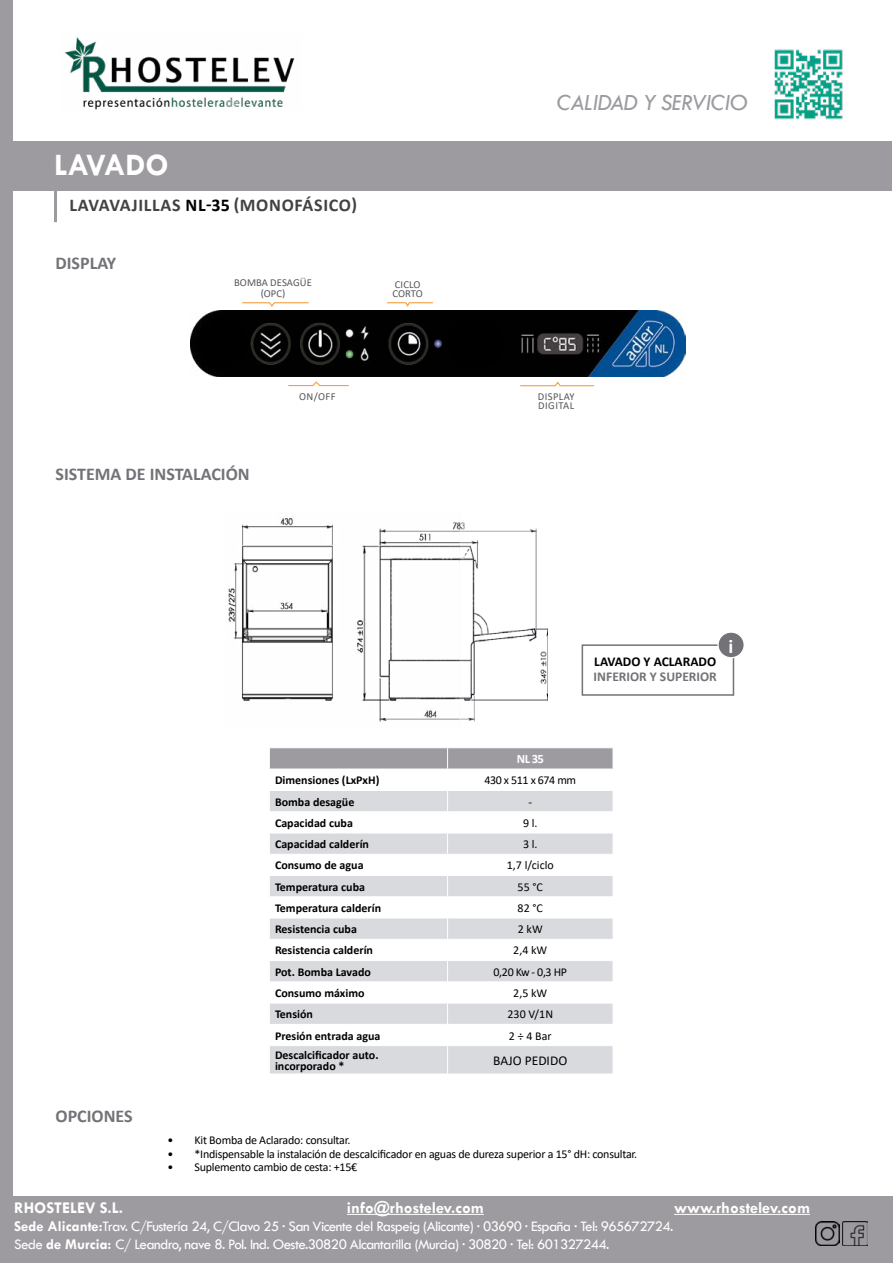
<style>
.page{position:relative;width:893px;height:1263px;background:#fff}
.page>*{position:absolute;margin:0;border:0;box-sizing:border-box;transform-origin:0 0}
.t1{font:700 31.5px "Tw Cen";color:#fff}
.t2{font:italic 24px "Tw Cen";letter-spacing:-.04em;color:#9d9ba0}
.t3{font:700 19.8px "Calibri";color:#fff}
.t4{font:700 18px "Calibri";color:#737277}
.t5{font:700 18px "Calibri";letter-spacing:.04em;color:#434141}
.t6{font:700 16.5px "Tw Cen";color:#fff}
.t7{font:15px/17.9px "Tw Cen";letter-spacing:-.04em;color:#fff}
.t8{font:700 13.5px "Calibri";color:#737277}
.t9{font:700 13.5px "Calibri";color:#000}
.t10{font:13.5px "Calibri";color:#000}
.t11{font:700 12.75px "Calibri";color:#fff}
.t12{font:700 12px/10.8px "Calibri";color:#000}
.t13{font:12px "Calibri";letter-spacing:-.02em;color:#000}
.t14{font:10.65px/9.1px "Calibri";letter-spacing:.01em;color:#54555a}
.t15{font:10.65px/9.1px "Calibri";letter-spacing:.04em;color:#54555a}
.s1{color:#000}
.s2{font-weight:700}
</style>
<div class="page">
<div style="left:1px;top:141px;width:891px;height:49px;background:#9d9ba0"></div>
<div style="left:0;top:1196px;width:893px;height:67px;background:#9d9ba0"></div>
<img style="left:843px;top:1221px;width:24px;height:24px">
<img style="left:815px;top:1221px;width:24px;height:24px">
<hr style="left:347px;top:1214px;width:137px;height:1px;background:#fff">
<hr style="left:674px;top:1214px;width:136px;height:1px;background:#fff">
<img style="left:64px;top:37px;width:231px;height:72px">
<img style="left:775px;top:49px;width:68px;height:71px">
<div style="left:0;top:0;width:12px;height:1212px;background:#9d9ba0"></div>
<hr style="left:54px;top:190px;width:3px;height:32px;background:#9d9ba0">
<svg style="left:269px;top:748px;width:344px;height:325px"></svg>
<svg style="left:387px;top:302px;width:46px;height:5px"></svg>
<svg style="left:242px;top:302px;width:67px;height:5px"></svg>
<svg style="left:520px;top:381px;width:75px;height:6px"></svg>
<svg style="left:288px;top:381px;width:61px;height:6px"></svg>
<img style="left:190px;top:311px;width:496px;height:66px">
<div style="left:582px;top:644px;width:152px;height:52px;border:2px solid #737277"></div>
<div style="left:718px;top:632px;width:26px;height:26px;background:#737277;border-radius:50%"></div>
<div style="left:717px;top:631px;width:28px;height:27px;border:1px solid #fff;border-radius:50%"></div>
<img style="left:226px;top:515px;width:322px;height:207px">
<div style="left:200px;top:320px;width:46px;height:46px;background:#000;border-radius:50%"></div>
<div style="left:199px;top:320px;width:48px;height:47px;border:2px solid #000;border-radius:50%"></div>
<div style="left:447px;top:320px;width:46px;height:46px;background:#000;border-radius:50%"></div>
<div style="left:446px;top:320px;width:48px;height:47px;border:2px solid #000;border-radius:50%"></div>
<div style="left:457px;top:320px;width:46px;height:46px;background:#000;border-radius:50%"></div>
<div style="left:456px;top:320px;width:47px;height:47px;border:2px solid #000;border-radius:50%"></div>
<h1 class="t1" style="left:54px;top:146px;width:116px">LAVADO</h1>
<h3 class="t5" style="left:69px;top:192px;width:289px">LAVAVAJILLAS <span class="s1">NL-35</span> (MONOFÁSICO)</h3>
<h3 class="t4" style="left:56px;top:250px;width:62px">DISPLAY</h3>
<p class="t14" style="left:234px;top:277px;width:79px;line-height:10.6px;text-align:center">BOMBA DESAGÜE (OPC)</p>
<p class="t14" style="left:392px;top:279px;width:32px">CICLO<br>CORTO</p>
<h2 class="t2" style="left:557px;top:88px;width:193px">CALIDAD Y SERVICIO</h2>
<h3 class="t4" style="left:56px;top:461px;width:196px">SISTEMA DE INSTALACIÓN</h3>
<p class="t14" style="left:299px;top:391px;width:38px">ON/OFF</p>
<p class="t15" style="left:538px;top:391px;width:39px">DISPLAY<br>DIGITAL</p>
<h3 class="t4" style="left:56px;top:1104px;width:79px">OPCIONES</h3>
<p class="t9" style="left:594px;top:652px;width:123px">LAVADO Y ACLARADO</p>
<p class="t8" style="left:594px;top:667px;width:125px">INFERIOR Y SUPERIOR</p>
<h3 class="t3" style="left:728px;top:632px;width:6px">i</h3>
<p class="t11" style="left:517px;top:750px;width:29px">NL 35</p>
<p class="t12" style="left:275px;top:775px;width:106px">Dimensiones (LxPxH)</p>
<p class="t13" style="left:484px;top:772px;width:93px">430 x 511 x 674 mm</p>
<p class="t12" style="left:275px;top:796px;width:81px">Bomba desagüe</p>
<p class="t13" style="left:528px;top:793px;width:5px">-</p>
<p class="t12" style="left:275px;top:817px;width:79px">Capacidad cuba</p>
<p class="t13" style="left:523px;top:814px;width:16px">9 l.</p>
<p class="t12" style="left:275px;top:838px;width:96px">Capacidad calderín</p>
<p class="t13" style="left:523px;top:836px;width:16px">3 l.</p>
<p class="t12" style="left:275px;top:860px;width:90px">Consumo de agua</p>
<p class="t13" style="left:507px;top:857px;width:49px">1,7 l/ciclo</p>
<p class="t12" style="left:275px;top:881px;width:92px">Temperatura cuba</p>
<p class="t13" style="left:518px;top:878px;width:27px">55 °C</p>
<p class="t12" style="left:275px;top:902px;width:108px">Temperatura calderín</p>
<p class="t13" style="left:518px;top:900px;width:27px">82 °C</p>
<p class="t12" style="left:275px;top:924px;width:83px">Resistencia cuba</p>
<p class="t13" style="left:518px;top:921px;width:26px">2 kW</p>
<p class="t12" style="left:275px;top:945px;width:100px">Resistencia calderín</p>
<p class="t13" style="left:513px;top:942px;width:36px">2,4 kW</p>
<p class="t12" style="left:275px;top:966px;width:97px">Pot. Bomba Lavado</p>
<p class="t13" style="left:494px;top:963px;width:75px">0,20 Kw - 0,3 HP</p>
<p class="t12" style="left:275px;top:987px;width:91px">Consumo máximo</p>
<p class="t13" style="left:513px;top:985px;width:36px">2,5 kW</p>
<p class="t12" style="left:275px;top:1009px;width:40px">Tensión</p>
<p class="t13" style="left:507px;top:1006px;width:47px">230 V/1N</p>
<p class="t12" style="left:275px;top:1030px;width:107px">Presión entrada agua</p>
<p class="t13" style="left:509px;top:1027px;width:44px">2 ÷ 4 Bar</p>
<p class="t12" style="left:275px;top:1049px;width:105px">Descalcificador auto. incorporado *</p>
<p class="t10" style="left:493px;top:1051px;width:75px">BAJO PEDIDO</p>
<p class="t13" style="left:168px;top:1132px;width:184px">• Kit Bomba de Aclarado: consultar.</p>
<p class="t13" style="left:168px;top:1145px;width:471px">• *Indispensable la instalación de descalcificador en aguas de dureza superior a 15° dH: consultar.</p>
<p class="t13" style="left:168px;top:1159px;width:191px">• Suplemento cambio de cesta: +15€</p>
<h3 class="t6" style="left:14px;top:1198px;width:110px">RHOSTELEV S.L.</h3>
<h3 class="t6" style="left:347px;top:1198px;width:138px">info@rhostelev.com</h3>
<h3 class="t6" style="left:674px;top:1198px;width:137px">www.rhostelev.com</h3>
<p class="t7" style="left:14px;top:1217px;width:661px"><span class="s2">Sede Alicante:</span>Trav. C/Fustería 24, C/Clavo 25 · San Vicente del Raspeig (Alicante) · 03690 · España · Tel: 965672724.<br>Sede <span class="s2">de Murcia:</span> C/ Leandro, nave 8. Pol. Ind. Oeste.30820 Alcantarilla (Murcia) · 30820 · Tel: 601327244.</p>
</div>
